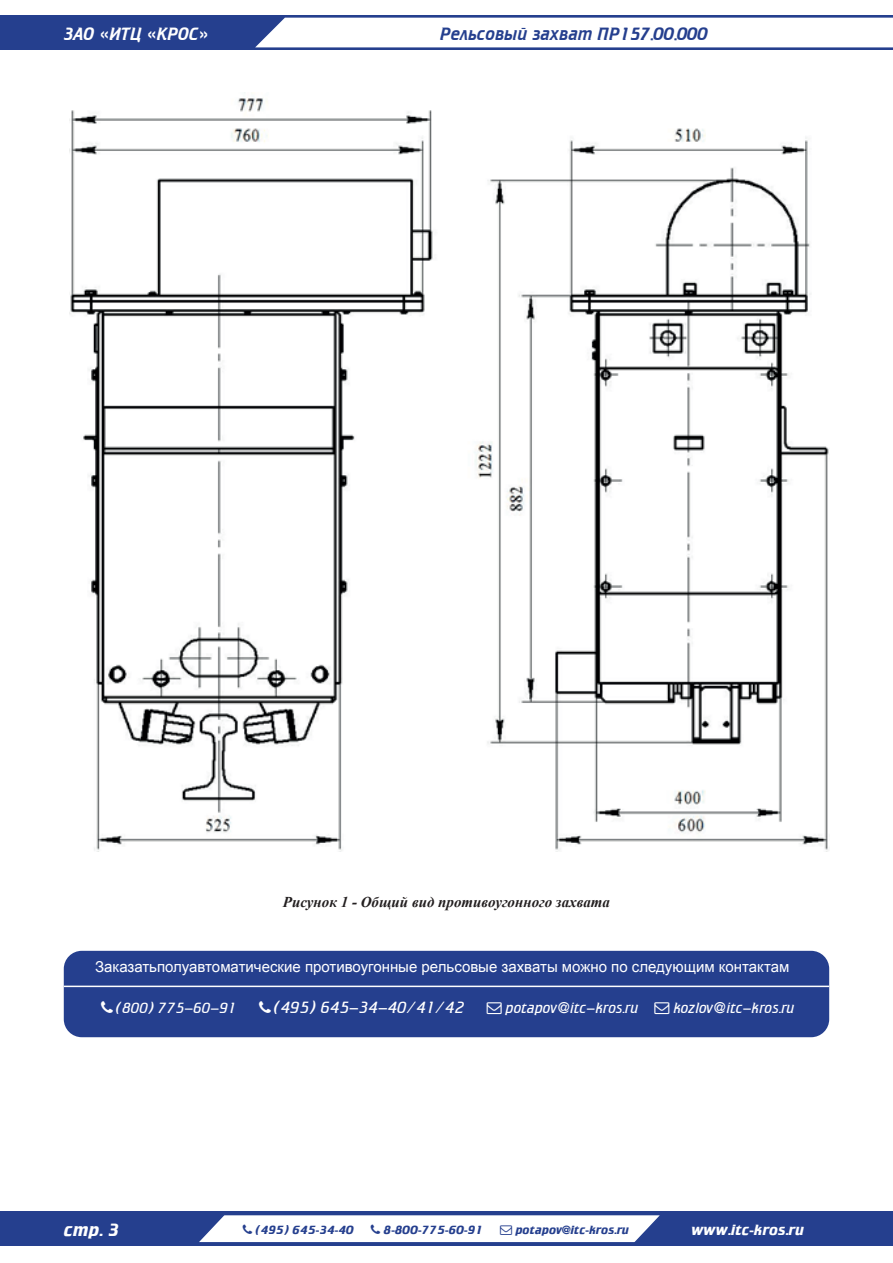
<style>
.page{position:relative;width:893px;height:1263px;background:#fff}
.page>*{position:absolute;margin:0;border:0;box-sizing:border-box;transform-origin:0 0}
.t1{font:18px "Cricket";color:#253f8e}
.t2{font:18px "Cricket";color:#fff}
.t3{font:700 18px "Cricket";color:#fff}
.t4{font:300 16.5px "Cricket";color:#fff}
.t5{font:15px "Arial";color:#fff}
.t6{font:300 15px "Cricket";color:#fff}
.t7{font:italic 700 15px "Times New Roman";color:#231f20}
.t8{font:700 15px "Cricket";color:#fff}
.t9{font:700 12px "Cricket";color:#253f8e}
</style>
<div class="page">
<div style="left:0;top:16px;width:893px;height:34px;background:#253f8e"></div>
<div style="left:255px;top:18px;width:638px;height:29px;background:#fff"></div>
<div style="left:0;top:1212px;width:893px;height:34px;background:#253f8e"></div>
<img style="left:69px;top:98px;width:760px;height:753px">
<div style="left:64px;top:951px;width:765px;height:86px;background:#253f8e;border-radius:18px"></div>
<hr style="left:64px;top:985px;width:765px;height:2px;background:#fff">
<svg style="left:199px;top:1215px;width:461px;height:28px;background:#e9ecf3"></svg>
<p class="t2" style="left:64px;top:25px;width:146px">ЗАО «ИТЦ «КРОС»</p>
<p class="t1" style="left:440px;top:25px;width:269px">Рельсовый захват ПР157.00.000</p>
<p class="t7" style="left:283px;top:892px;width:329px">Рисунок 1 - Общий вид противоугонного захвата</p>
<p class="t5" style="left:95px;top:957px;width:696px">Заказатьполуавтоматические противоугонные рельсовые захваты можно по следующим контактам</p>
<p class="t6" style="left:116px;top:1000px;width:122px">(800) 775-60-91</p>
<p class="t4" style="left:274px;top:999px;width:192px">(495) 645-34-40/41/42</p>
<p class="t6" style="left:506px;top:1000px;width:134px">potapov@itc-kros.ru</p>
<p class="t6" style="left:673px;top:1000px;width:123px">kozlov@itc-kros.ru</p>
<p class="t3" style="left:64px;top:1221px;width:57px">стр. 3</p>
<p class="t9" style="left:256px;top:1223px;width:100px">(495) 645-34-40</p>
<p class="t9" style="left:383px;top:1223px;width:101px">8-800-775-60-91</p>
<p class="t9" style="left:515px;top:1223px;width:115px">potapov@itc-kros.ru</p>
<p class="t8" style="left:691px;top:1222px;width:114px">www.itc-kros.ru</p>
</div>
